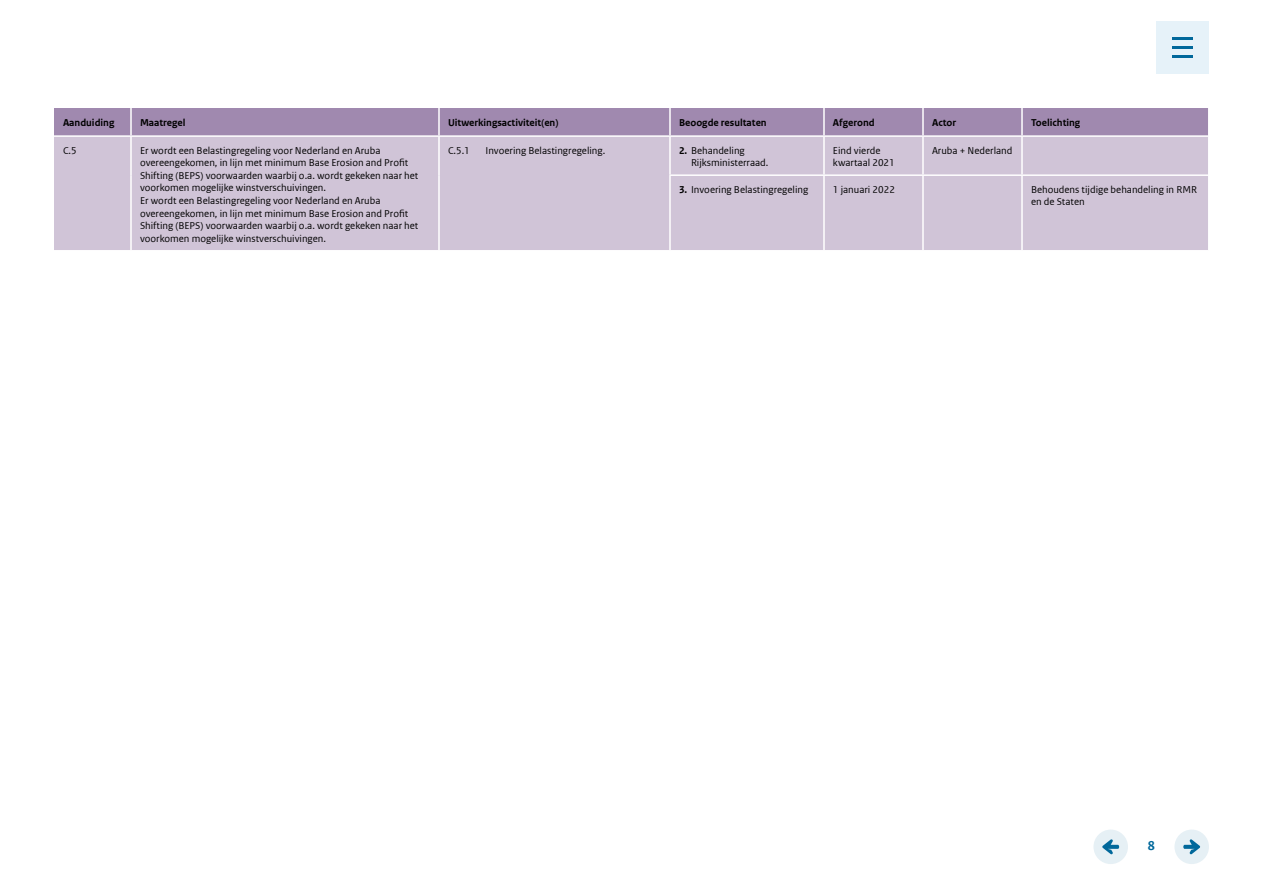
<style>
.page{position:relative;width:1263px;height:893px;background:#fff}
.page>*{position:absolute;margin:0;border:0;box-sizing:border-box;transform-origin:0 0}
.t1{font:700 13.5px "Rijksoverheid Sans Web Text";color:#01689b}
.Table_Bodycopy{font:10.5px/12.6px "Rijksoverheid Sans Web Text";color:#000}
.Table_Heading_H2{font:700 10.5px "Rijksoverheid Sans Web Text";color:#000}
.Table_Bodycopy_Tab{font:10.5px "Rijksoverheid Sans Web Text";color:#000}
.s1{font-weight:700}
</style>
<div class="page">
<div style="left:1156px;top:21px;width:53px;height:53px;background:#e6f2f9"></div>
<hr style="left:1172px;top:37px;width:21px;height:3px;background:#01689b">
<hr style="left:1172px;top:55px;width:21px;height:3px;background:#01689b">
<hr style="left:1172px;top:46px;width:21px;height:3px;background:#01689b">
<div style="left:1174px;top:830px;width:35px;height:34px;background:#e6f0f5;border-radius:50%"></div>
<svg style="left:1183px;top:839px;width:17px;height:15px"></svg>
<div style="left:1093px;top:830px;width:35px;height:34px;background:#e6f0f5;border-radius:50%"></div>
<svg style="left:1102px;top:839px;width:17px;height:15px"></svg>
<div style="left:54px;top:108px;width:1154px;height:27px;background:#a089af"></div>
<div style="left:54px;top:137px;width:1154px;height:113px;background:#d0c4d7"></div>
<hr style="left:130px;top:108px;width:2px;height:27px;background:#fff">
<hr style="left:438px;top:108px;width:2px;height:27px;background:#fff">
<hr style="left:669px;top:108px;width:2px;height:27px;background:#fff">
<hr style="left:823px;top:108px;width:2px;height:27px;background:#fff">
<hr style="left:922px;top:108px;width:2px;height:27px;background:#fff">
<hr style="left:1021px;top:108px;width:2px;height:27px;background:#fff">
<hr style="left:130px;top:137px;width:2px;height:38px;background:#fff">
<hr style="left:438px;top:137px;width:2px;height:38px;background:#fff">
<hr style="left:130px;top:175px;width:2px;height:75px;background:#fff">
<hr style="left:438px;top:175px;width:2px;height:75px;background:#fff">
<hr style="left:1022px;top:174px;width:186px;height:2px;background:#fff">
<hr style="left:669px;top:137px;width:2px;height:37px;background:#fff">
<hr style="left:823px;top:137px;width:2px;height:37px;background:#fff">
<hr style="left:922px;top:137px;width:2px;height:37px;background:#fff">
<hr style="left:1021px;top:137px;width:2px;height:37px;background:#fff">
<hr style="left:669px;top:174px;width:155px;height:2px;background:#fff">
<hr style="left:669px;top:176px;width:2px;height:74px;background:#fff">
<hr style="left:824px;top:174px;width:99px;height:2px;background:#fff">
<hr style="left:823px;top:176px;width:2px;height:74px;background:#fff">
<hr style="left:923px;top:174px;width:99px;height:2px;background:#fff">
<hr style="left:922px;top:176px;width:2px;height:74px;background:#fff">
<hr style="left:1021px;top:176px;width:2px;height:74px;background:#fff">
<h3 class="Table_Heading_H2" style="left:63px;top:116px;width:53px">Aanduiding</h3>
<h3 class="Table_Heading_H2" style="left:140px;top:116px;width:47px">Maatregel</h3>
<h3 class="Table_Heading_H2" style="left:448px;top:116px;width:112px">Uitwerkingsactiviteit(en)</h3>
<h3 class="Table_Heading_H2" style="left:679px;top:116px;width:89px">Beoogde resultaten</h3>
<h3 class="Table_Heading_H2" style="left:833px;top:116px;width:43px">Afgerond</h3>
<h3 class="Table_Heading_H2" style="left:932px;top:116px;width:26px">Actor</h3>
<h3 class="Table_Heading_H2" style="left:1031px;top:116px;width:51px">Toelichting</h3>
<p class="Table_Bodycopy" style="left:63px;top:144px;width:15px">C.5</p>
<p class="Table_Bodycopy" style="left:140px;top:144px;width:280px">Er wordt een Belastingregeling voor Nederland en Aruba overeengekomen, in lijn met minimum Base Erosion and Profit Shifting (BEPS) voorwaarden waarbij o.a. wordt gekeken naar het voorkomen mogelijke winstverschuivingen.</p>
<p class="Table_Bodycopy" style="left:140px;top:194px;width:280px">Er wordt een Belastingregeling voor Nederland en Aruba overeengekomen, in lijn met minimum Base Erosion and Profit Shifting (BEPS) voorwaarden waarbij o.a. wordt gekeken naar het voorkomen mogelijke winstverschuivingen.</p>
<p class="Table_Bodycopy_Tab" style="left:448px;top:144px;width:23px">C.5.1</p>
<p class="Table_Bodycopy_Tab" style="left:485px;top:144px;width:121px">Invoering Belastingregeling.</p>
<p class="Table_Bodycopy" style="left:691px;top:144px;width:79px;text-indent:-12px"><span class="s1">2.</span> Behandeling<br>Rijksministerraad.</p>
<p class="Table_Bodycopy" style="left:833px;top:144px;width:63px">Eind vierde kwartaal 2021</p>
<p class="Table_Bodycopy" style="left:932px;top:144px;width:82px">Aruba + Nederland</p>
<p class="Table_Bodycopy" style="left:679px;top:183px;width:131px"><span class="s1">3.</span> Invoering Belastingregeling</p>
<p class="Table_Bodycopy" style="left:833px;top:183px;width:63px">1 januari 2022</p>
<p class="Table_Bodycopy" style="left:1031px;top:183px;width:167px">Behoudens tijdige behandeling in RMR en de Staten</p>
<p class="t1" style="left:1148px;top:838px;width:9px">8</p>
</div>
